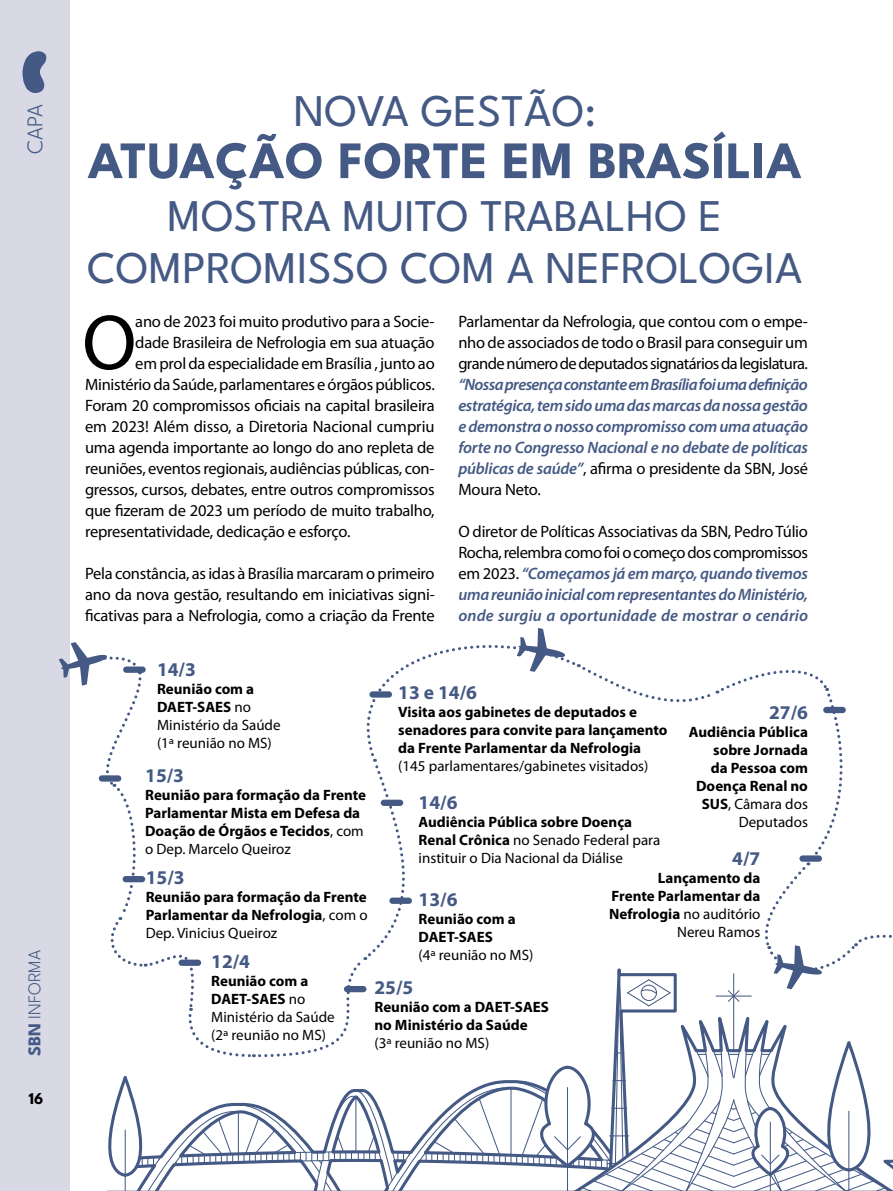
<style>
.page{position:relative;width:893px;height:1191px;background:#fff}
.page>*{position:absolute;margin:0;border:0;box-sizing:border-box;transform-origin:0 0}
.t1{font:78.75px "Myriad Pro";color:#000}
.t2{font:700 52.5px "League Spartan";letter-spacing:.005em;color:#445984}
.t3{font:45.15px/52.5px "League Spartan";letter-spacing:.005em;color:#445984;text-align:center}
.t4{font:300 22.5px "League Spartan";color:#445984}
.t5{font:700 19.5px "Myriad Pro";color:#445984}
.t6{font:300 18px "League Spartan";color:#445984}
.t7{font:16.5px/21px "Myriad Pro";letter-spacing:-.015em;color:#000;text-align:justify}
.t8{font:italic 600 16.5px/21px "Myriad Pro";letter-spacing:-.015em;color:#445984;text-align:justify}
.t9{font:700 16.5px "League Spartan";color:#000}
.t10{font:700 15px/18px "Myriad Pro";color:#000}
.t11{font:15px/18px "Myriad Pro";color:#000}
.s1{font-weight:700}
.s2{font-weight:400;font-style:normal;color:#000}
.s3{font-weight:400}
</style>
<div class="page">
<div style="left:0;top:0;width:69px;height:1191px;background:#d8d9e5"></div>
<svg style="left:22px;top:51px;width:24px;height:42px"></svg>
<hr style="left:108px;top:1190px;width:785px;height:1px;background:#445984">
<svg style="left:59px;top:622px;width:834px;height:568px"></svg>
<h3 class="t4" style="left:18px;top:154px;width:51px;rotate:-90deg">CAPA</h3>
<p class="t6" style="left:21px;top:1056px;width:108px;rotate:-90deg"><span class="s1">SBN</span> INFORMA</p>
<p class="t9" style="left:29px;top:1085px;width:16px">16</p>
<h3 class="t3" style="left:294px;top:80px;width:304px">NOVA GESTÃO:</h3>
<h2 class="t2" style="left:88px;top:119px;width:715px">ATUAÇÃO FORTE EM BRASÍLIA</h2>
<h3 class="t3" style="left:87px;top:185px;width:717px">MOSTRA MUITO TRABALHO E<br>COMPROMISSO COM A NEFROLOGIA</h3>
<h1 class="t1" style="left:82px;top:294px;width:56px">O</h1>
<p class="t7" style="left:135px;top:311px;width:301px">ano de 2023 foi muito produtivo para a Socie-</p>
<p class="t7" style="left:458px;top:311px;width:351px">Parlamentar da Nefrologia, que contou com o empe&shy;nho de associados de todo o Brasil para conseguir um grande número de deputados signatários da legislatura.</p>
<p class="t8" style="left:458px;top:374px;width:351px">“Nossa presença constante em Brasília foi uma definição estratégica, tem sido uma das marcas da nossa gestão e demonstra o nosso compromisso com uma atuação forte no Congresso Nacional e no debate de políticas públicas de saúde”<span class="s2">, afirma o presidente da SBN, José Moura Neto.</span></p>
<p class="t8" style="left:458px;top:521px;width:351px"><span class="s2">O diretor de Políticas Associativas da SBN, Pedro Túlio Rocha, relembra como foi o começo dos compromissos em 2023.</span> “Começamos já em março, quando tivemos uma reunião inicial com representantes do Ministério, onde surgiu a oportunidade de mostrar o cenário</p>
<p class="t7" style="left:135px;top:332px;width:301px">dade Brasileira de Nefrologia em sua atuação</p>
<p class="t7" style="left:135px;top:353px;width:301px">em prol da especialidade em Brasília , junto ao</p>
<p class="t7" style="left:85px;top:374px;width:351px">Ministério da Saúde, parlamentares e órgãos públicos.</p>
<p class="t7" style="left:85px;top:395px;width:351px">Foram 20 compromissos oficiais na capital brasileira</p>
<p class="t7" style="left:85px;top:416px;width:351px">em 2023! Além disso, a Diretoria Nacional cumpriu</p>
<p class="t7" style="left:85px;top:437px;width:351px">uma agenda importante ao longo do ano repleta de</p>
<p class="t7" style="left:85px;top:458px;width:351px">reuniões, eventos regionais, audiências públicas, con-</p>
<p class="t7" style="left:85px;top:479px;width:351px">gressos, cursos, debates, entre outros compromissos</p>
<p class="t7" style="left:85px;top:500px;width:351px">que fizeram de 2023 um período de muito trabalho,</p>
<p class="t7" style="left:85px;top:521px;width:267px">representatividade, dedicação e esforço.</p>
<p class="t7" style="left:85px;top:563px;width:351px">Pela constância, as idas à Brasília marcaram o primeiro ano da nova gestão, resultando em iniciativas signi&shy;ficativas para a Nefrologia, como a criação da Frente</p>
<p class="t5" style="left:157px;top:657px;width:40px">14/3</p>
<p class="t11" style="left:157px;top:680px;width:125px"><span class="s1">Reunião com a<br>DAET-SAES</span> no<br>Ministério da Saúde (1ª reunião no MS)</p>
<p class="t5" style="left:145px;top:763px;width:40px">15/3</p>
<p class="t10" style="left:145px;top:786px;width:223px">Reunião para formação da Frente<br>Parlamentar Mista em Defesa da<br>Doação de Órgãos e Tecidos<span class="s3">, com o Dep. Marcelo Queiroz</span></p>
<p class="t5" style="left:146px;top:864px;width:40px">15/3</p>
<p class="t10" style="left:146px;top:887px;width:223px;text-align:justify">Reunião para formação da Frente Parlamentar da Nefrologia<span class="s3">, com o Dep. Vinicius Queiroz</span></p>
<p class="t5" style="left:211px;top:948px;width:40px">12/4</p>
<p class="t11" style="left:211px;top:971px;width:125px"><span class="s1">Reunião com a<br>DAET-SAES</span> no<br>Ministério da Saúde (2ª reunião no MS)</p>
<p class="t5" style="left:398px;top:679px;width:80px">13 e 14/6</p>
<p class="t10" style="left:398px;top:702px;width:271px">Visita aos gabinetes de deputados e senadores para convite para lançamento da Frente Parlamentar da Nefrologia</p>
<p class="t11" style="left:398px;top:757px;width:252px">(145 parlamentares/gabinetes visitados)</p>
<p class="t5" style="left:769px;top:699px;width:40px">27/6</p>
<p class="t10" style="left:689px;top:722px;width:121px;text-align:right">Audiência Pública sobre Jornada<br>da Pessoa com<br>Doença Renal no<br>SUS<span class="s3">, Câmara dos<br>Deputados</span></p>
<p class="t5" style="left:419px;top:789px;width:40px">14/6</p>
<p class="t11" style="left:419px;top:812px;width:243px"><span class="s1">Audiência Pública sobre Doença<br>Renal Crônica</span> no Senado Federal para instituir o Dia Nacional da Diálise</p>
<p class="t5" style="left:732px;top:845px;width:30px">4/7</p>
<p class="t10" style="left:609px;top:868px;width:153px;text-align:right">Lançamento da<br>Frente Parlamentar da<br>Nefrologia <span class="s3">no auditório<br>Nereu Ramos</span></p>
<p class="t5" style="left:419px;top:886px;width:40px">13/6</p>
<p class="t10" style="left:419px;top:909px;width:99px">Reunião com a<br>DAET-SAES</p>
<p class="t11" style="left:419px;top:945px;width:116px">(4ª reunião no MS)</p>
<p class="t5" style="left:374px;top:975px;width:40px">25/5</p>
<p class="t10" style="left:374px;top:997px;width:176px">Reunião com a DAET-SAES no Ministério da Saúde</p>
<p class="t11" style="left:374px;top:1034px;width:116px">(3ª reunião no MS)</p>
</div>
